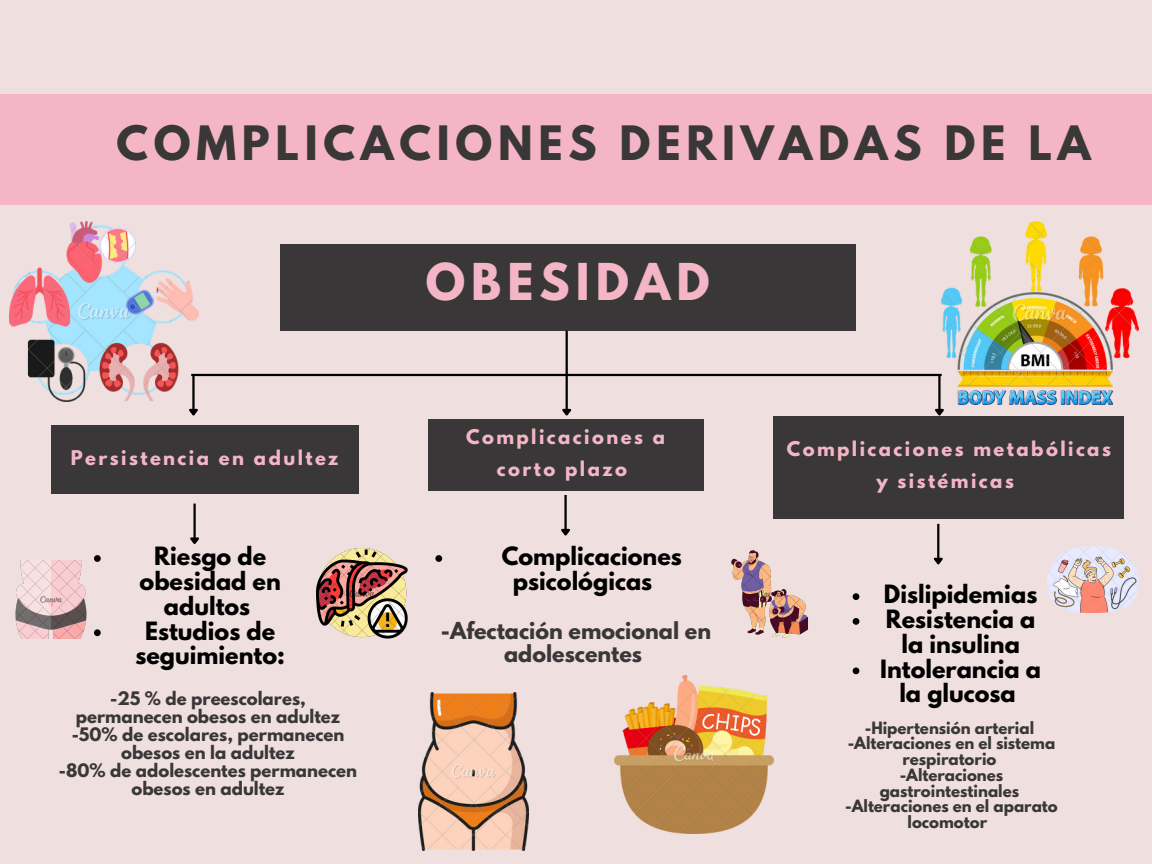
<style>
.page{position:relative;width:1152px;height:864px;background:#efdfdf}
.page>*{position:absolute;margin:0;border:0;box-sizing:border-box;transform-origin:0 0}
.t1{font:700 45px "League Spartan";letter-spacing:.135em;color:#f4b6c7}
.t2{font:700 42px "League Spartan";letter-spacing:.135em;color:#393737}
.t3{font:700 22.35px/24.8px "League Spartan";color:#000;text-align:center}
.t4{font:700 20.7px/22.5px "League Spartan";color:#393737;text-align:center}
.t5{font:700 18px/31.5px "League Spartan";letter-spacing:.135em;color:#f4b6c7;text-align:center}
.t6{font:700 16.5px/18px "League Spartan";color:#393737;text-align:center}
.t7{font:700 15px/15.8px "League Spartan";color:#393737;text-align:center}
</style>
<div class="page">
<div style="left:0;top:94px;width:1152px;height:111px;background:#f4b6c7"></div>
<div style="left:280px;top:245px;width:576px;height:86px;background:#393737"></div>
<hr style="left:191px;top:374px;width:751px;height:2px;background:#000">
<hr style="left:566px;top:331px;width:2px;height:44px;background:#000">
<hr style="left:192px;top:375px;width:3px;height:34px;background:#000">
<svg style="left:189px;top:407px;width:9px;height:9px"></svg>
<hr style="left:566px;top:375px;width:2px;height:34px;background:#000">
<svg style="left:562px;top:407px;width:10px;height:9px"></svg>
<hr style="left:938px;top:375px;width:3px;height:34px;background:#000">
<svg style="left:935px;top:407px;width:9px;height:9px"></svg>
<hr style="left:193px;top:504px;width:3px;height:34px;background:#000">
<svg style="left:190px;top:535px;width:9px;height:10px"></svg>
<hr style="left:564px;top:495px;width:3px;height:34px;background:#000">
<svg style="left:561px;top:527px;width:9px;height:9px"></svg>
<hr style="left:937px;top:524px;width:2px;height:34px;background:#000">
<svg style="left:933px;top:556px;width:10px;height:9px"></svg>
<div style="left:51px;top:425px;width:307px;height:69px;background:#393737"></div>
<div style="left:428px;top:420px;width:275px;height:71px;background:#393737"></div>
<div style="left:773px;top:416px;width:351px;height:103px;background:#393737"></div>
<img style="left:942px;top:221px;width:197px;height:184px">
<img style="left:9px;top:221px;width:189px;height:180px">
<img style="left:419px;top:692px;width:110px;height:159px">
<img style="left:615px;top:675px;width:158px;height:159px">
<img style="left:316px;top:548px;width:91px;height:90px">
<img style="left:731px;top:551px;width:77px;height:87px">
<img style="left:16px;top:560px;width:71px;height:78px">
<img style="left:1048px;top:546px;width:91px;height:67px">
<svg style="left:94px;top:555px;width:7px;height:7px"></svg>
<svg style="left:94px;top:629px;width:7px;height:7px"></svg>
<svg style="left:853px;top:593px;width:6px;height:7px"></svg>
<svg style="left:853px;top:618px;width:6px;height:7px"></svg>
<svg style="left:853px;top:668px;width:6px;height:6px"></svg>
<svg style="left:435px;top:555px;width:7px;height:7px"></svg>
<h1 class="t2" style="left:117px;top:122px;width:976px">COMPLICACIONES DERIVADAS DE LA</h1>
<p class="t5" style="left:71px;top:444px;width:269px">Persistencia en adultez</p>
<p class="t3" style="left:140px;top:547px;width:143px">Riesgo de obesidad en adultos</p>
<p class="t3" style="left:136px;top:621px;width:151px">Estudios de seguimiento:</p>
<h4 class="t6" style="left:59px;top:692px;width:300px">-25 % de preescolares, permanecen obesos en adultez -50% de escolares, permanecen obesos en la adultez<br>-80% de adolescentes permanecen obesos en adultez</h4>
<p class="t1" style="left:426px;top:259px;width:286px">OBESIDAD</p>
<h1 class="t5" style="left:466px;top:424px;width:201px">Complicaciones a corto plazo</h1>
<p class="t5" style="left:787px;top:435px;width:326px">Complicaciones metabólicas y sistémicas</p>
<p class="t3" style="left:513px;top:547px;width:170px;text-align:left;text-indent:-11px">Complicaciones psicológicas</p>
<p class="t4" style="left:441px;top:622px;width:272px">-Afectación emocional en adolescentes</p>
<p class="t3" style="left:884px;top:585px;width:155px">Dislipidemias</p>
<p class="t3" style="left:886px;top:610px;width:151px">Resistencia a la insulina</p>
<h4 class="t3" style="left:880px;top:659px;width:162px">Intolerancia a la glucosa</h4>
<h4 class="t7" style="left:865px;top:722px;width:171px">-Hipertensión arterial</h4>
<p class="t7" style="left:848px;top:737px;width:209px">-Alteraciones en el sistema respiratorio</p>
<p class="t7" style="left:880px;top:769px;width:141px">-Alteraciones gastrointestinales</p>
<p class="t7" style="left:845px;top:800px;width:214px">-Alteraciones en el aparato locomotor</p>
</div>
